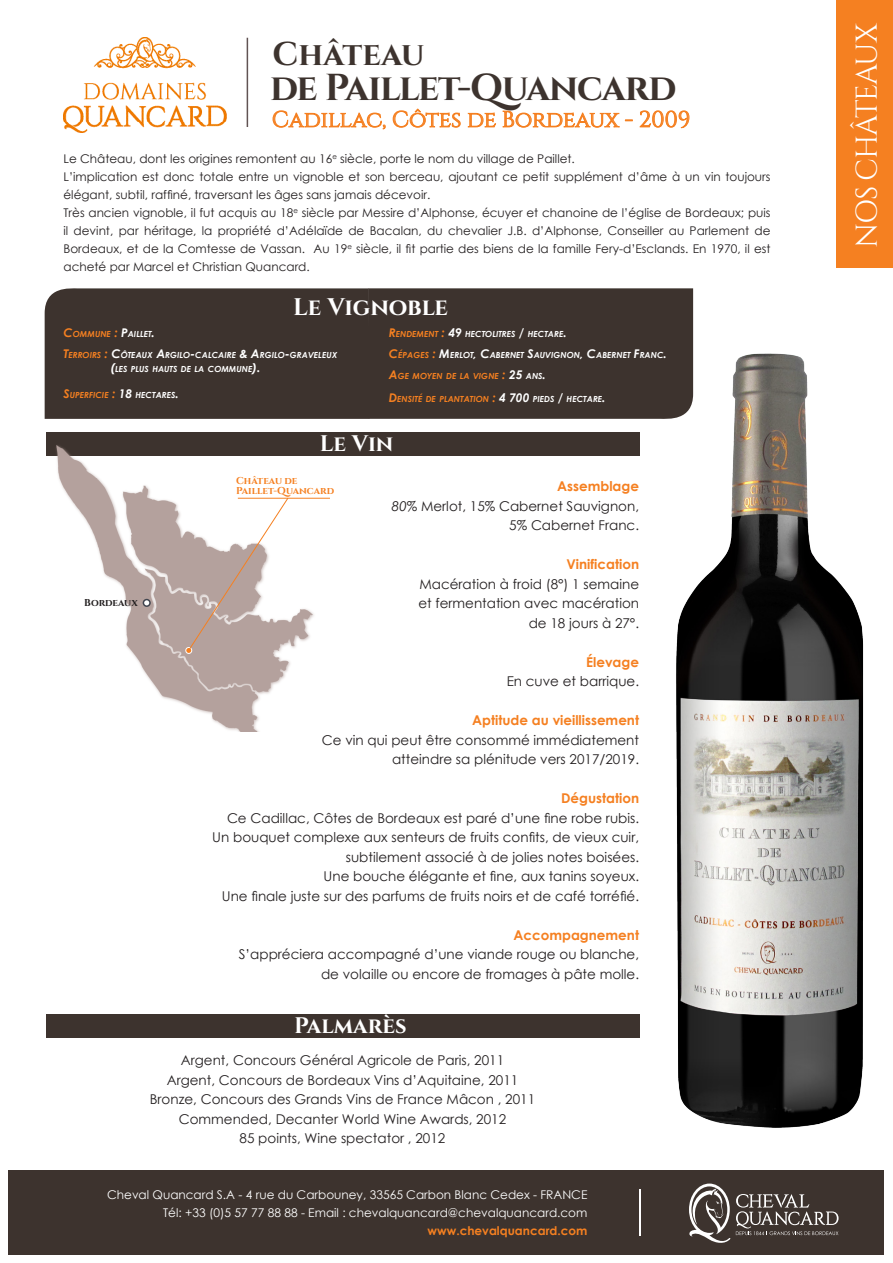
<style>
.page{position:relative;width:893px;height:1263px;background:#fff}
.page>*{position:absolute;margin:0;border:0;box-sizing:border-box;transform-origin:0 0}
.t1{font:700 37.5px "Cinzel";letter-spacing:-.035em;color:#3d332e}
.t2{font:700 33px "Cinzel";color:#3d332e}
.t3{font:30px "Cinzel";letter-spacing:-.04em;color:#fff}
.t4{font:700 24px "Cinzel";letter-spacing:-.01em;color:#fff}
.t5{font:22.5px "Cinzel";color:#f58021}
.t6{font:700 22.5px "Cinzel";color:#fff}
.t7{font:13.5px "Century Gothic";color:#231f20}
.t8{font:700 13.5px "Century Gothic";color:#f58021}
.t9{font:12px/18px "Century Gothic";color:#231f20}
.t10{font:12px "Century Gothic";color:#fff}
.t11{font:700 12px "Century Gothic";color:#f58021}
.t12{font:700 10.05px "Cinzel";color:#f58021}
.t13{font:700 10.05px "Cinzel";color:#231f20}
.t14{font:italic 700 8.4px "Century Gothic";color:#fff}
.t15{font:italic 700 8.4px "Century Gothic";color:#f58021}
.s1{font-size:12px}
.s2{font-size:12px;color:#fff}
.s3{color:#fff}
.s4{font-size:12px;color:#f58021}
.s5{color:#f58021}
.s6{font-style:italic}
</style>
<div class="page">
<div style="left:9px;top:1170px;width:875px;height:84px;background:#3d332e"></div>
<img style="left:64px;top:38px;width:163px;height:95px">
<hr style="left:247px;top:38px;width:1px;height:89px;background:#615353">
<svg style="left:272px;top:110px;width:114px;height:20px"></svg>
<svg style="left:392px;top:108px;width:69px;height:20px"></svg>
<svg style="left:467px;top:112px;width:29px;height:16px"></svg>
<svg style="left:502px;top:110px;width:131px;height:18px"></svg>
<svg style="left:639px;top:110px;width:51px;height:18px"></svg>
<div style="left:837px;top:0;width:56px;height:267px;background:#f58021"></div>
<div style="left:46px;top:432px;width:593px;height:23px;background:#3d332e"></div>
<div style="left:45px;top:288px;width:648px;height:131px;background:#3d332e"></div>
<div style="left:46px;top:1014px;width:593px;height:23px;background:#3d332e"></div>
<img style="left:54px;top:445px;width:263px;height:286px">
<div style="left:143px;top:599px;width:7px;height:7px;background:#fff;border-radius:50%"></div>
<div style="left:143px;top:599px;width:8px;height:8px;border:2px solid #40444e;border-radius:50%"></div>
<div style="left:185px;top:647px;width:7px;height:7px;border:1px solid #fff;border-radius:50%"></div>
<svg style="left:186px;top:497px;width:103px;height:156px"></svg>
<hr style="left:238px;top:498px;width:92px;height:1px;background:#f58021">
<img style="left:670px;top:351px;width:194px;height:777px">
<svg style="left:689px;top:1183px;width:41px;height:60px"></svg>
<svg style="left:736px;top:1194px;width:102px;height:41px"></svg>
<hr style="left:639px;top:1189px;width:1px;height:46px;background:#fff">
<p class="t2" style="left:273px;top:34px;width:153px">Château</p>
<p class="t1" style="left:270px;top:64px;width:408px">de Paillet-Quancard</p>
<p class="t5" style="left:272px;top:106px;width:420px">Cadillac, Côtes de Bordeaux - 2009</p>
<p class="t9" style="left:63px;top:149px;width:513px">Le Château, dont les origines remontent au 16<sup>e</sup> siècle, porte le nom du village de Paillet.</p>
<p class="t9" style="left:63px;top:167px;width:709px">L’implication est donc totale entre un vignoble et son berceau, ajoutant ce petit supplément d’âme à un vin toujours élégant, subtil, raffiné, traversant les âges sans jamais décevoir.</p>
<p class="t9" style="left:63px;top:203px;width:709px;text-align:justify">Très ancien vignoble, il fut acquis au 18<sup>e</sup> siècle par Messire d’Alphonse, écuyer et chanoine de l’église de Bordeaux; puis il devint, par héritage, la propriété d’Adélaïde de Bacalan, du chevalier J.B. d’Alphonse, Conseiller au Parlement de Bordeaux, et de la Comtesse de Vassan. Au 19<sup>e</sup> siècle, il fit partie des biens de la famille Fery-d’Esclands. En 1970, il est acheté par Marcel et Christian Quancard.</p>
<p class="t4" style="left:293px;top:292px;width:157px">Le Vignoble</p>
<p class="t15" style="left:63px;top:329px;width:93px"><span class="s1">C</span>OMMUNE <span class="s1">:</span> <span class="s2">P</span><span class="s3">AILLET</span><span class="s2">.</span></p>
<p class="t14" style="left:63px;top:350px;width:275px"><span class="s4">T</span><span class="s5">ERROIRS</span> <span class="s4">:</span> <span class="s1">C</span>ÔTEAUX <span class="s1">A</span>RGILO<span class="s1">-</span>CALCAIRE <span class="s1">&amp; A</span>RGILO<span class="s1">-</span>GRAVELEUX</p>
<p class="t14" style="left:111px;top:363px;width:151px"><span class="s1">(</span>LES PLUS HAUTS DE LA COMMUNE<span class="s1">).</span></p>
<p class="t14" style="left:389px;top:329px;width:179px"><span class="s4">R</span><span class="s5">ENDEMENT</span> <span class="s4">:</span> <span class="s1">49</span> HECTOLITRES <span class="s1">/</span> HECTARE<span class="s1">.</span></p>
<p class="t14" style="left:389px;top:350px;width:280px"><span class="s4">C</span><span class="s5">ÉPAGES</span> <span class="s4">:</span> <span class="s1">M</span>ERLOT<span class="s1">, C</span>ABERNET <span class="s1">S</span>AUVIGNON<span class="s1">, C</span>ABERNET <span class="s1">F</span>RANC<span class="s1">.</span></p>
<p class="t15" style="left:389px;top:371px;width:159px"><span class="s1">A</span>GE MOYEN DE LA VIGNE <span class="s1">:</span> <span class="s2">25</span> <span class="s3">ANS</span><span class="s2">.</span></p>
<p class="t15" style="left:63px;top:389px;width:117px"><span class="s1">S</span>UPERFICIE <span class="s1">:</span> <span class="s2">18</span> <span class="s3">HECTARES</span><span class="s2">.</span></p>
<p class="t15" style="left:389px;top:394px;width:218px"><span class="s1">D</span>ENSITÉ DE PLANTATION <span class="s1">:</span> <span class="s2">4 700</span> <span class="s3">PIEDS</span> <span class="s2">/</span> <span class="s3">HECTARE</span><span class="s2">.</span></p>
<p class="t13" style="left:84px;top:597px;width:55px">Bordeaux</p>
<p class="t6" style="left:320px;top:430px;width:75px">Le Vin</p>
<p class="t12" style="left:236px;top:474px;width:63px">Château de</p>
<p class="t12" style="left:236px;top:485px;width:100px">Paillet-Quancard</p>
<p class="t8" style="left:557px;top:478px;width:83px">Assemblage</p>
<p class="t7" style="left:392px;top:496px;width:249px"><span class="s6">80</span>% Merlot, 15% Cabernet Sauvignon,</p>
<p class="t7" style="left:509px;top:516px;width:131px">5% Cabernet Franc.</p>
<p class="t8" style="left:566px;top:556px;width:74px">Vinification</p>
<p class="t7" style="left:419px;top:574px;width:221px">Macération à froid (8°) 1 semaine</p>
<p class="t7" style="left:418px;top:594px;width:222px">et fermentation avec macération</p>
<p class="t7" style="left:529px;top:613px;width:112px">de 18 jours à 27°.</p>
<p class="t8" style="left:586px;top:653px;width:54px">Élevage</p>
<p class="t7" style="left:507px;top:672px;width:134px">En cuve et barrique.</p>
<p class="t8" style="left:472px;top:712px;width:168px">Aptitude au vieillissement</p>
<p class="t7" style="left:322px;top:730px;width:319px">Ce vin qui peut être consommé immédiatement</p>
<p class="t7" style="left:392px;top:750px;width:249px">atteindre sa plénitude vers 2017/2019.</p>
<p class="t8" style="left:561px;top:790px;width:80px">Dégustation</p>
<p class="t7" style="left:227px;top:808px;width:414px">Ce Cadillac, Côtes de Bordeaux est paré d’une fine robe rubis.</p>
<p class="t7" style="left:212px;top:828px;width:428px">Un bouquet complexe aux senteurs de fruits confits, de vieux cuir,</p>
<p class="t7" style="left:346px;top:847px;width:295px">subtilement associé à de jolies notes boisées.</p>
<p class="t7" style="left:324px;top:867px;width:317px">Une bouche élégante et fine, aux tanins soyeux.</p>
<p class="t7" style="left:222px;top:886px;width:419px">Une finale juste sur des parfums de fruits noirs et de café torréfié.</p>
<p class="t8" style="left:513px;top:926px;width:127px">Accompagnement</p>
<p class="t7" style="left:239px;top:945px;width:402px">S’appréciera accompagné d’une viande rouge ou blanche,</p>
<p class="t7" style="left:321px;top:964px;width:320px">de volaille ou encore de fromages à pâte molle.</p>
<p class="t6" style="left:294px;top:1011px;width:114px">Palmarès</p>
<p class="t7" style="left:181px;top:1051px;width:325px">Argent, Concours Général Agricole de Paris, 2011</p>
<p class="t7" style="left:167px;top:1070px;width:353px">Argent, Concours de Bordeaux Vins d’Aquitaine, 2011</p>
<p class="t7" style="left:150px;top:1090px;width:387px">Bronze, Concours des Grands Vins de France Mâcon , 2011</p>
<p class="t7" style="left:179px;top:1109px;width:329px">Commended, Decanter World Wine Awards, 2012</p>
<p class="t7" style="left:240px;top:1129px;width:207px">85 points, Wine spectator , 2012</p>
<p class="t10" style="left:107px;top:1187px;width:482px">Cheval Quancard S.A - 4 rue du Carbouney, 33565 Carbon Blanc Cedex - FRANCE</p>
<p class="t10" style="left:163px;top:1205px;width:426px">Tél: +33 (0)5 57 77 88 88 - Email : chevalquancard@chevalquancard.com</p>
<p class="t11" style="left:428px;top:1223px;width:161px">www.chevalquancard.com</p>
<p class="t3" style="left:849px;top:248px;width:226px;rotate:-90deg">NOS CHÂTEAUX</p>
</div>
